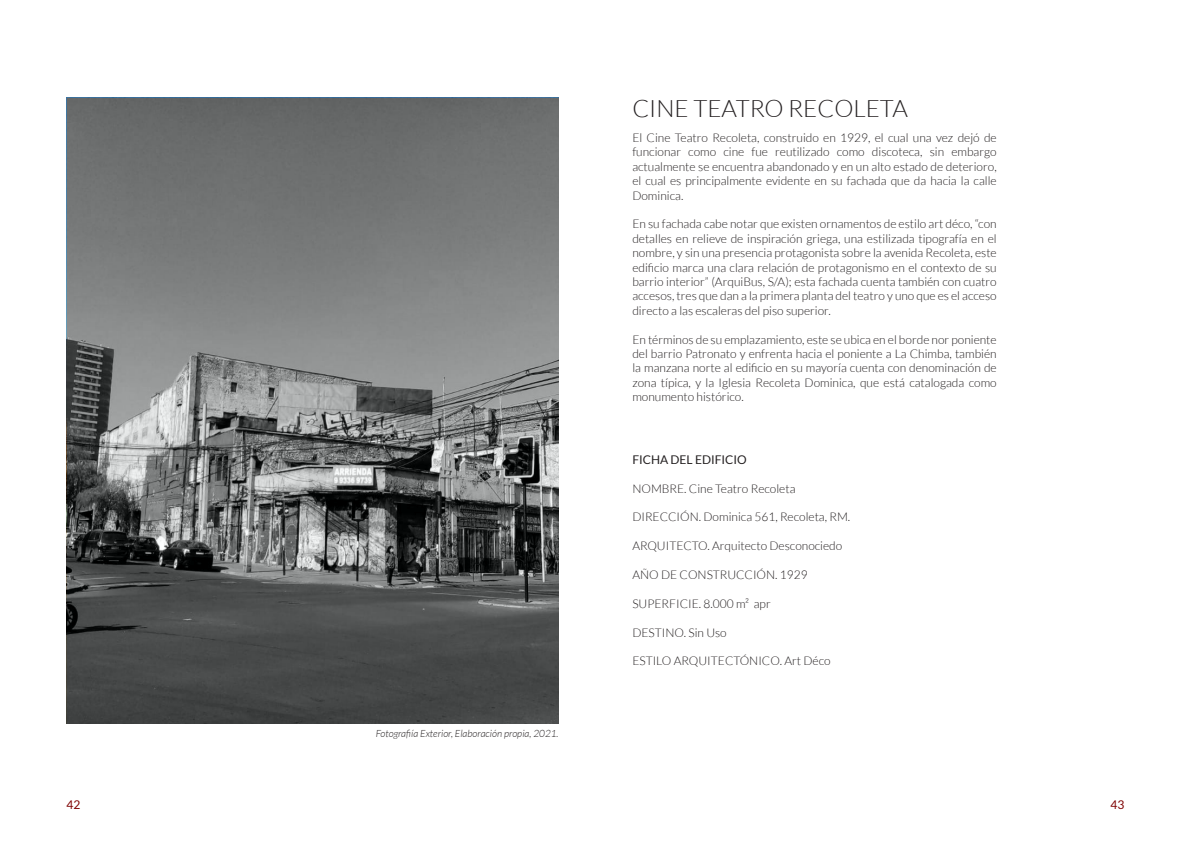
<style>
.page{position:relative;width:1191px;height:842px;background:#fff}
.page>*{position:absolute;margin:0;border:0;box-sizing:border-box;transform-origin:0 0}
.Titulo{font:300 24px "Lato";color:#231f20}
.t1{font:300 12px/14.4px "Lato";color:#231f20;text-align:justify}
.t2{font:12px "Lato";color:#231f20}
.t3{font:12px "Lato";color:#7f0202}
.t4{font:italic 300 10px "Lato";color:#231f20}
</style>
<div class="page">
<svg style="left:67px;top:98px;width:491px;height:625px;background:#6a6c6c"></svg>
<p class="Titulo" style="left:632px;top:96px;width:277px">CINE TEATRO RECOLETA</p>
<p class="t1" style="left:632px;top:130px;width:366px">El Cine Teatro Recoleta, construido en 1929, el cual una vez dejó de funcionar como cine fue reutilizado como discoteca, sin embargo actualmente se encuentra abandonado y en un alto estado de deterioro, el cual es principalmente evidente en su fachada que da hacia la calle Dominica.</p>
<p class="t1" style="left:632px;top:217px;width:366px">En su fachada cabe notar que existen ornamentos de estilo art déco, “con detalles en relieve de inspiración griega, una estilizada tipografía en el nombre, y sin una presencia protagonista sobre la avenida Recoleta, este edificio marca una clara relación de protagonismo en el contexto de su barrio interior” (ArquiBus, S/A); esta fachada cuenta también con cuatro accesos, tres que dan a la primera planta del teatro y uno que es el acceso directo a las escaleras del piso superior.</p>
<p class="t1" style="left:632px;top:332px;width:366px">En términos de su emplazamiento, este se ubica en el borde nor poniente del barrio Patronato y enfrenta hacia el poniente a La Chimba, también la manzana norte al edificio en su mayoría cuenta con denominación de zona típica, y la Iglesia Recoleta Dominica, que está catalogada como monumento histórico.</p>
<p class="t4" style="left:376px;top:728px;width:184px">Fotografiía Exterior, Elaboración propia, 2021.</p>
<p class="t2" style="left:632px;top:453px;width:116px">FICHA DEL EDIFICIO</p>
<p class="t1" style="left:632px;top:481px;width:165px">NOMBRE. Cine Teatro Recoleta</p>
<p class="t1" style="left:632px;top:510px;width:219px">DIRECCIÓN. Dominica 561, Recoleta, RM.</p>
<p class="t1" style="left:632px;top:539px;width:211px">ARQUITECTO. Arquitecto Desconociedo</p>
<p class="t1" style="left:632px;top:567px;width:177px">AÑO DE CONSTRUCCIÓN. 1929</p>
<p class="t1" style="left:632px;top:596px;width:140px">SUPERFICIE. 8.000 m² apr</p>
<p class="t1" style="left:632px;top:625px;width:96px">DESTINO. Sin Uso</p>
<p class="t1" style="left:632px;top:654px;width:200px">ESTILO ARQUITECTÓNICO. Art Déco</p>
<p class="t3" style="left:67px;top:798px;width:15px">42</p>
<p class="t3" style="left:1110px;top:798px;width:15px">43</p>
</div>
